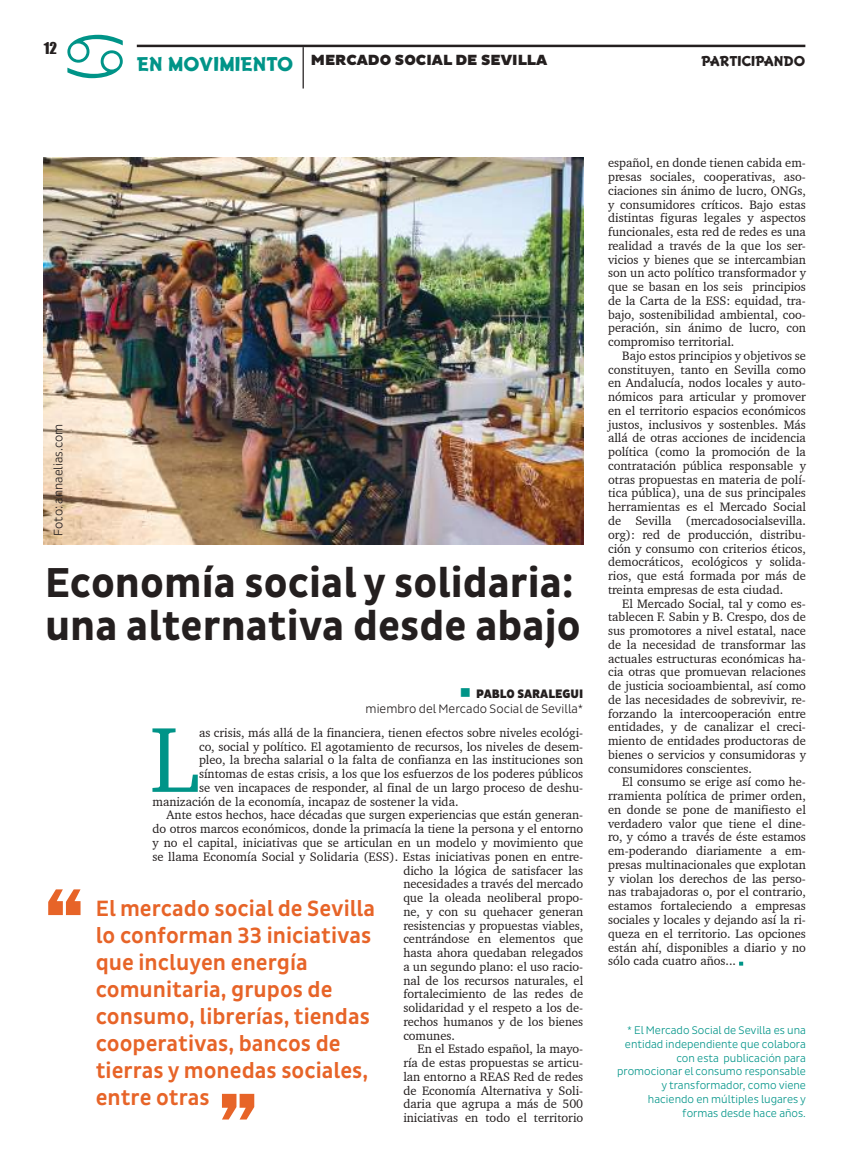
<style>
.page{position:relative;width:851px;height:1170px;background:#fff}
.page>*{position:absolute;margin:0;border:0;box-sizing:border-box;transform-origin:0 0}
.t1{font:94.5px "Charter IT Cby BT";color:#009488}
.t2{font:800 90px "Franklin Gothic";color:#e76428}
.t3{font:700 42.5px/42.5px "Pluto Sans Cond";color:#241f1f}
.t4{font:500 22.5px/27px "Pluto Sans Cond";color:#e76428}
.t5{font:17.5px "Adventuring";color:#009488}
.t6{font:900 15px "Pluto Sans";color:#241f1f}
.t7{font:15px "Impact";color:#241f1f}
.t8{font:12.5px/13.8px "Charter IT Cby BT";color:#241f1f;text-align:justify}
.t9{font:300 12.5px/15px "Pluto Sans Cond";color:#241f1f;text-align:right}
.t10{font:12.5px "Adventuring";color:#241f1f}
.t11{font:300 11.25px/13.8px "Pluto Sans Cond";color:#009488;text-align:right}
.s1{color:#009488}
.s2{font-weight:900}
</style>
<div class="page">
<hr style="left:137px;top:45px;width:668px;height:2px;background:#241f1f">
<hr style="left:302px;top:47px;width:2px;height:41px;background:#241f1f">
<img style="left:44px;top:158px;width:539px;height:386px">
<svg style="left:739px;top:961px;width:4px;height:4px"></svg>
<p class="t7" style="left:44px;top:37px;width:15px">12</p>
<p class="t6" style="left:311px;top:51px;width:238px">MERCADO SOCIAL DE SEVILLA</p>
<h3 class="t5" style="left:137px;top:52px;width:158px">EN MOVIMIENTO</h3>
<p class="t10" style="left:701px;top:52px;width:106px">PARTICIPANDO</p>
<p class="t9" style="left:51px;top:535px;width:113px;rotate:-90deg">Foto: annaelias.com</p>
<h3 class="t3" style="left:45px;top:563px;width:537px">Economía social y solidaria: una alternativa desde abajo</h3>
<p class="t9" style="left:365px;top:686px;width:219px"><span class="s1">■</span> <span class="s2">PABLO SARALEGUI<br></span>miembro del Mercado Social de Sevilla*</p>
<h2 class="t2" style="left:44px;top:860px;width:43px">“</h2>
<h1 class="t1" style="left:150px;top:700px;width:51px">L</h1>
<p class="t8" style="left:199px;top:725px;width:385px">as crisis, más allá de la financiera, tienen efectos sobre niveles ecológi-</p>
<p class="t8" style="left:199px;top:739px;width:385px">co, social y político. El agotamiento de recursos, los niveles de desem-</p>
<p class="t8" style="left:199px;top:752px;width:385px">pleo, la brecha salarial o la falta de confianza en las instituciones son</p>
<p class="t8" style="left:199px;top:766px;width:385px">síntomas de estas crisis, a los que los esfuerzos de los poderes públicos</p>
<p class="t8" style="left:199px;top:780px;width:385px">se ven incapaces de responder, al final de un largo proceso de deshu-</p>
<p class="t8" style="left:152px;top:794px;width:307px">manización de la economía, incapaz de sostener la vida.</p>
<p class="t8" style="left:167px;top:807px;width:418px">Ante estos hechos, hace décadas que surgen experiencias que están generan-</p>
<p class="t8" style="left:152px;top:821px;width:432px">do otros marcos económicos, donde la primacía la tiene la persona y el entorno</p>
<p class="t8" style="left:152px;top:835px;width:432px">y no el capital, iniciativas que se articulan en un modelo y movimiento que</p>
<p class="t8" style="left:152px;top:849px;width:432px">se llama Economía Social y Solidaria (ESS). Estas iniciativas ponen en entre-</p>
<p class="t8" style="left:403px;top:863px;width:181px">dicho la lógica de satisfacer las necesidades a través del mercado que la oleada neoliberal propo&shy;ne, y con su quehacer generan resistencias y propuestas viables, centrándose en elementos que hasta ahora quedaban relegados a un segundo plano: el uso racio&shy;nal de los recursos naturales, el fortalecimiento de las redes de solidaridad y el respeto a los de&shy;rechos humanos y de los bienes comunes.</p>
<p class="t8" style="left:403px;top:1041px;width:181px;text-indent:14px">En el Estado español, la mayo&shy;ría de estas propuestas se articu&shy;lan entorno a REAS Red de redes de Economía Alternativa y Soli&shy;daria que agrupa a más de 500 iniciativas en todo el territorio</p>
<h3 class="t4" style="left:96px;top:894px;width:281px">El mercado social de Sevilla lo conforman 33 iniciativas que incluyen energía comunitaria, grupos de consumo, librerías, tiendas cooperativas, bancos de tierras y monedas sociales, entre otras</h3>
<h2 class="t2" style="left:217px;top:1065px;width:43px">”</h2>
<p class="t8" style="left:608px;top:156px;width:199px">español, en donde tienen cabida em&shy;presas sociales, cooperativas, aso&shy;ciaciones sin ánimo de lucro, ONGs, y consumidores críticos. Bajo estas distintas figuras legales y aspectos funcionales, esta red de redes es una realidad a través de la que los ser&shy;vicios y bienes que se intercambian son un acto político transformador y que se basan en los seis principios de la Carta de la ESS: equidad, tra&shy;bajo, sostenibilidad ambiental, coo&shy;peración, sin ánimo de lucro, con compromiso territorial.</p>
<p class="t8" style="left:608px;top:348px;width:199px;text-indent:14px">Bajo estos principios y objetivos se constituyen, tanto en Sevilla como en Andalucía, nodos locales y auto&shy;nómicos para articular y promover en el territorio espacios económicos justos, inclusivos y sostenbles. Más allá de otras acciones de incidencia política (como la promoción de la contratación pública responsable y otras propuestas en materia de polí&shy;tica pública), una de sus principales herramientas es el Mercado Social de Sevilla (mercadosocialsevilla. org): red de producción, distribu&shy;ción y consumo con criterios éticos, democráticos, ecológicos y solida&shy;rios, que está formada por más de treinta empresas de esta ciudad.</p>
<p class="t8" style="left:608px;top:596px;width:199px;text-indent:14px">El Mercado Social, tal y como es&shy;tablecen F. Sabin y B. Crespo, dos de sus promotores a nivel estatal, nace de la necesidad de transformar las actuales estructuras económicas ha&shy;cia otras que promuevan relaciones de justicia socioambiental, así como de las necesidades de sobrevivir, re&shy;forzando la intercooperación entre entidades, y de canalizar el creci&shy;miento de entidades productoras de bienes o servicios y consumidoras y consumidores conscientes.</p>
<p class="t8" style="left:608px;top:775px;width:199px;text-indent:14px">El consumo se erige así como he&shy;rramienta política de primer orden, en donde se pone de manifiesto el verdadero valor que tiene el dine&shy;ro, y cómo a través de éste estamos em-poderando diariamente a em&shy;presas multinacionales que explotan y violan los derechos de las perso&shy;nas trabajadoras o, por el contrario, estamos fortaleciendo a empresas sociales y locales y dejando así la ri&shy;queza en el territorio. Las opciones están ahí, disponibles a diario y no sólo cada cuatro años...</p>
<p class="t11" style="left:617px;top:1023px;width:190px">* El Mercado Social de Sevilla es una entidad independiente que colabora con esta publicación para promocionar el consumo responsable y transformador, como viene haciendo en múltiples lugares y formas desde hace años.</p>
</div>
